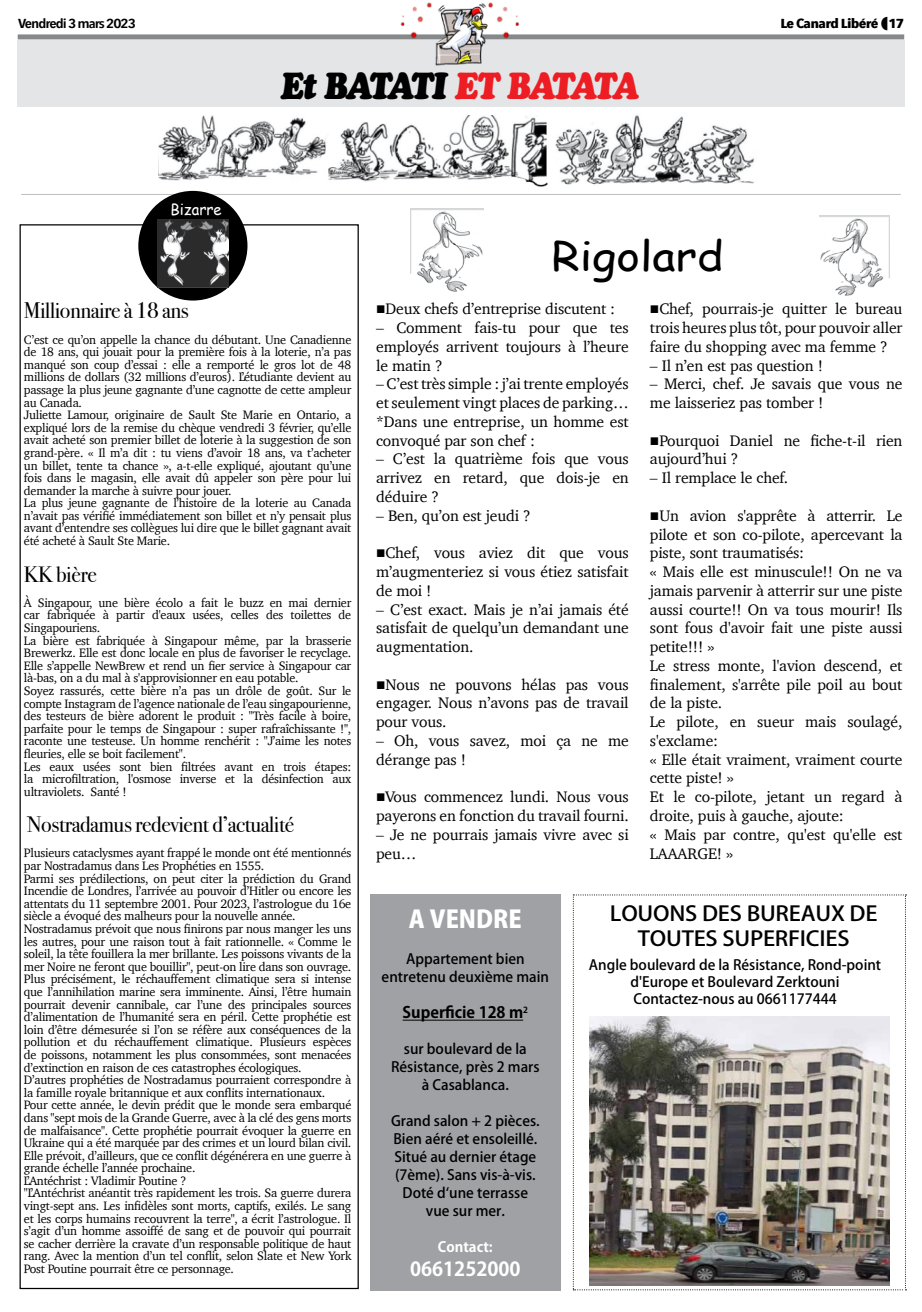
<style>
.page{position:relative;width:922px;height:1312px;background:#fff}
.page>*{position:absolute;margin:0;border:0;box-sizing:border-box;transform-origin:0 0}
.t1{font:40.62px "Comic Sans MS";color:#000;scale:1.11 1}
.t2{font:italic 37.5px "Cooper Black Std";letter-spacing:-.095em;color:#000;scale:.9 1}
.t3{font:800 24px "Koz Go Pr 6 N";color:#fff}
.t4{font:22.5px "Bodoni Svty Two ITCTT";letter-spacing:-.02em;color:#000}
.t5{font:500 20.38px/25.1px "Koz Go Pr 6 N";letter-spacing:-.01em;color:#000;text-align:center;scale:1.11 1}
.t6{font:700 19.25px "Koz Go Pr 6 N";color:#fff}
.t7{font:15.62px/18.8px "Charter";letter-spacing:-.01em;color:#000;text-align:justify}
.t8{font:700 15.62px "Koz Go Pr 6 N";color:#000}
.t9{font:15.5px "Comic Sans MS";color:#fff;scale:.95 1}
.t10{font:500 14.12px/18px "Koz Go Pr 6 N";color:#000;text-align:center}
.t11{font:700 14.12px "Koz Go Pr 6 N";color:#fff}
.t12{font:600 13px "Avenir Next Condensed";letter-spacing:-.06em;color:#000;scale:1.25 1}
.t13{font:700 13px "Avenir Next Condensed";letter-spacing:-.04em;color:#000;scale:1.25 1}
.t14{font:12.5px/12.6px "Charter";letter-spacing:-.02em;color:#000}
.s1{color:#ed1d24}
</style>
<div class="page">
<img style="left:159px;top:116px;width:389px;height:75px">
<img style="left:555px;top:115px;width:200px;height:70px">
<div style="left:17px;top:40px;width:887px;height:67px;background:#e4e5e6"></div>
<hr style="left:21px;top:194px;width:879px;height:1px;background:#bcbec0">
<div style="left:18px;top:34px;width:886px;height:5px;background:#86888a"></div>
<img style="left:395px;top:2px;width:131px;height:64px">
<img style="left:410px;top:208px;width:73px;height:84px">
<img style="left:819px;top:216px;width:69px;height:80px">
<div style="left:370px;top:894px;width:190px;height:395px;background:#9fa1a4"></div>
<hr style="left:402px;top:1019px;width:121px;height:1px;background:#000">
<svg style="left:572px;top:894px;width:334px;height:395px"></svg>
<img style="left:589px;top:1015px;width:299px;height:270px">
<div style="left:138px;top:191px;width:109px;height:109px;background:#000;border-radius:50%"></div>
<img style="left:157px;top:220px;width:71px;height:67px">
<p class="t12" style="left:18px;top:12px;width:96px">Vendredi 3 mars2023</p>
<p class="t13" style="left:780px;top:15px;width:100px">Le Canard Libéré 17</p>
<p class="t9" style="left:170px;top:198px;width:55px">Bizarre</p>
<h2 class="t2" style="left:280px;top:63px;width:400px">Et BATATI <span class="s1">ET BATATA</span></h2>
<h1 class="t1" style="left:551px;top:226px;width:156px">Rigolard</h1>
<h3 class="t4" style="left:24px;top:292px;width:166px">Millionnaire à 18 ans</h3>
<p class="t14" style="left:24px;top:333px;width:329px">C’est ce qu’on appelle la chance du débutant. Une Canadienne de 18 ans, qui jouait pour la première fois à la loterie, n’a pas manqué son coup d’essai : elle a remporté le gros lot de 48 millions de dollars (32 millions d’euros). L’étudiante devient au passage la plus jeune gagnante d’une cagnotte de cette ampleur au Canada.<br>Juliette Lamour, originaire de Sault Ste Marie en Ontario, a expliqué lors de la remise du chèque vendredi 3 février, qu’elle avait acheté son premier billet de loterie à la suggestion de son grand-père. « Il m’a dit : tu viens d’avoir 18 ans, va t’acheter un billet, tente ta chance », a-t-elle expliqué, ajoutant qu’une fois dans le magasin, elle avait dû appeler son père pour lui demander la marche à suivre pour jouer.<br>La plus jeune gagnante de l’histoire de la loterie au Canada n’avait pas vérifié immédiatement son billet et n’y pensait plus avant d’entendre ses collègues lui dire que le billet gagnant avait été acheté à Sault Ste Marie.</p>
<h3 class="t4" style="left:24px;top:555px;width:74px">KK bière</h3>
<p class="t14" style="left:24px;top:596px;width:329px">À Singapour, une bière écolo a fait le buzz en mai dernier car fabriquée à partir d'eaux usées, celles des toilettes de Singapouriens.<br>La bière est fabriquée à Singapour même, par la brasserie Brewerkz. Elle est donc locale en plus de favoriser le recyclage.<br>Elle s’appelle NewBrew et rend un fier service à Singapour car là-bas, on a du mal à s'approvisionner en eau potable.<br>Soyez rassurés, cette bière n’a pas un drôle de goût. Sur le compte Instagram de l’agence nationale de l’eau singapourienne, des testeurs de bière adorent le produit : "Très facile à boire, parfaite pour le temps de Singapour : super rafraîchissante !", raconte une testeuse. Un homme renchérit : "J’aime les notes fleuries, elle se boit facilement".<br>Les eaux usées sont bien filtrées avant en trois étapes: la microfiltration, l'osmose inverse et la désinfection aux ultraviolets. Santé !</p>
<h3 class="t4" style="left:27px;top:805px;width:268px">Nostradamus redevient d’actualité</h3>
<p class="t14" style="left:24px;top:846px;width:329px">Plusieurs cataclysmes ayant frappé le monde ont été mentionnés par Nostradamus dans Les Prophéties en 1555.<br>Parmi ses prédilections, on peut citer la prédiction du Grand Incendie de Londres, l’arrivée au pouvoir d’Hitler ou encore les attentats du 11 septembre 2001. Pour 2023, l’astrologue du 16e siècle a évoqué des malheurs pour la nouvelle année.<br>Nostradamus prévoit que nous finirons par nous manger les uns les autres, pour une raison tout à fait rationnelle. « Comme le soleil, la tête fouillera la mer brillante. Les poissons vivants de la mer Noire ne feront que bouillir", peut-on lire dans son ouvrage.<br>Plus précisément, le réchauffement climatique sera si intense que l’annihilation marine sera imminente. Ainsi, l’être humain pourrait devenir cannibale, car l’une des principales sources d’alimentation de l’humanité sera en péril. Cette prophétie est loin d’être démesurée si l’on se réfère aux conséquences de la pollution et du réchauffement climatique. Plusieurs espèces de poissons, notamment les plus consommées, sont menacées d’extinction en raison de ces catastrophes écologiques.<br>D’autres prophéties de Nostradamus pourraient correspondre à la famille royale britannique et aux conflits internationaux.<br>Pour cette année, le devin prédit que le monde sera embarqué dans "sept mois de la Grande Guerre, avec à la clé des gens morts de malfaisance". Cette prophétie pourrait évoquer la guerre en Ukraine qui a été marquée par des crimes et un lourd bilan civil.<br>Elle prévoit, d’ailleurs, que ce conflit dégénérera en une guerre à grande échelle l’année prochaine.<br>L’Antéchrist : Vladimir Poutine ?<br>"L’Antéchrist anéantit très rapidement les trois. Sa guerre durera vingt-sept ans. Les infidèles sont morts, captifs, exilés. Le sang et les corps humains recouvrent la terre", a écrit l’astrologue. Il s’agit d’un homme assoiffé de sang et de pouvoir qui pourrait se cacher derrière la cravate d’un responsable politique de haut rang. Avec la mention d’un tel conflit, selon Slate et New York Post Poutine pourrait être ce personnage.</p>
<p class="t7" style="left:376px;top:299px;width:240px">■Deux chefs d’entreprise discutent :</p>
<p class="t7" style="left:376px;top:318px;width:254px">– Comment fais-tu pour que tes employés arrivent toujours à l’heure le matin ?</p>
<p class="t7" style="left:376px;top:374px;width:254px">– C’est très simple : j’ai trente employés et seulement vingt places de parking… *Dans une entreprise, un homme est convoqué par son chef :</p>
<p class="t7" style="left:376px;top:449px;width:254px">– C’est la quatrième fois que vous arrivez en retard, que dois-je en déduire ?</p>
<p class="t7" style="left:376px;top:505px;width:156px">– Ben, qu’on est jeudi ?</p>
<p class="t7" style="left:376px;top:543px;width:254px">■Chef, vous aviez dit que vous m’augmenteriez si vous étiez satisfait de moi !</p>
<p class="t7" style="left:376px;top:599px;width:254px">– C’est exact. Mais je n’ai jamais été satisfait de quelqu’un demandant une augmentation.</p>
<p class="t7" style="left:376px;top:674px;width:254px">■Nous ne pouvons hélas pas vous engager. Nous n’avons pas de travail pour vous.</p>
<p class="t7" style="left:376px;top:730px;width:254px">– Oh, vous savez, moi ça ne me dérange pas !</p>
<p class="t7" style="left:376px;top:787px;width:254px">■Vous commencez lundi. Nous vous payerons en fonction du travail fourni.</p>
<p class="t7" style="left:376px;top:824px;width:254px">– Je ne pourrais jamais vivre avec si peu…</p>
<p class="t7" style="left:649px;top:299px;width:254px">■Chef, pourrais-je quitter le bureau trois heures plus tôt, pour pouvoir aller faire du shopping avec ma femme ?</p>
<p class="t7" style="left:649px;top:355px;width:174px">– Il n’en est pas question !</p>
<p class="t7" style="left:649px;top:374px;width:254px">– Merci, chef. Je savais que vous ne me laisseriez pas tomber !</p>
<p class="t7" style="left:649px;top:430px;width:254px">■Pourquoi Daniel ne fiche-t-il rien aujourd’hui ?</p>
<p class="t7" style="left:649px;top:468px;width:140px">– Il remplace le chef.</p>
<p class="t7" style="left:649px;top:505px;width:254px;text-align:left">■Un avion s'apprête à atterrir. Le pilote et son co-pilote, apercevant la piste, sont traumatisés:<br>« Mais elle est minuscule!! On ne va jamais parvenir à atterrir sur une piste aussi courte!! On va tous mourir! Ils sont fous d'avoir fait une piste aussi petite!!! »<br>Le stress monte, l'avion descend, et finalement, s'arrête pile poil au bout de la piste.<br>Le pilote, en sueur mais soulagé, s'exclame:<br>« Elle était vraiment, vraiment courte cette piste! »<br>Et le co-pilote, jetant un regard à droite, puis à gauche, ajoute:<br>« Mais par contre, qu'est qu'elle est<br>LAAARGE! »</p>
<h3 class="t3" style="left:409px;top:905px;width:114px">A VENDRE</h3>
<p class="t10" style="left:381px;top:949px;width:169px">Appartement bien entretenu deuxième main</p>
<p class="t8" style="left:402px;top:1003px;width:127px">Superficie 128 m<sup>2</sup></p>
<p class="t10" style="left:391px;top:1039px;width:150px">sur boulevard de la<br>Résistance, près 2 mars à Casablanca.</p>
<p class="t10" style="left:391px;top:1111px;width:150px">Grand salon + 2 pièces.<br>Bien aéré et ensoleillé.<br>Situé au dernier étage (7ème). Sans vis-à-vis.<br>Doté d‘une terrasse vue sur mer.</p>
<p class="t11" style="left:438px;top:1238px;width:56px">Contact:</p>
<h3 class="t6" style="left:410px;top:1257px;width:112px">0661252000</h3>
<h3 class="t5" style="left:609px;top:901px;width:242px">LOUONS DES BUREAUX DE<br>TOUTES SUPERFICIES</h3>
<p class="t10" style="left:588px;top:956px;width:294px;line-height:16.9px">Angle boulevard de la Résistance, Rond-point d'Europe et Boulevard Zerktouni<br>Contactez-nous au 0661177444</p>
</div>
